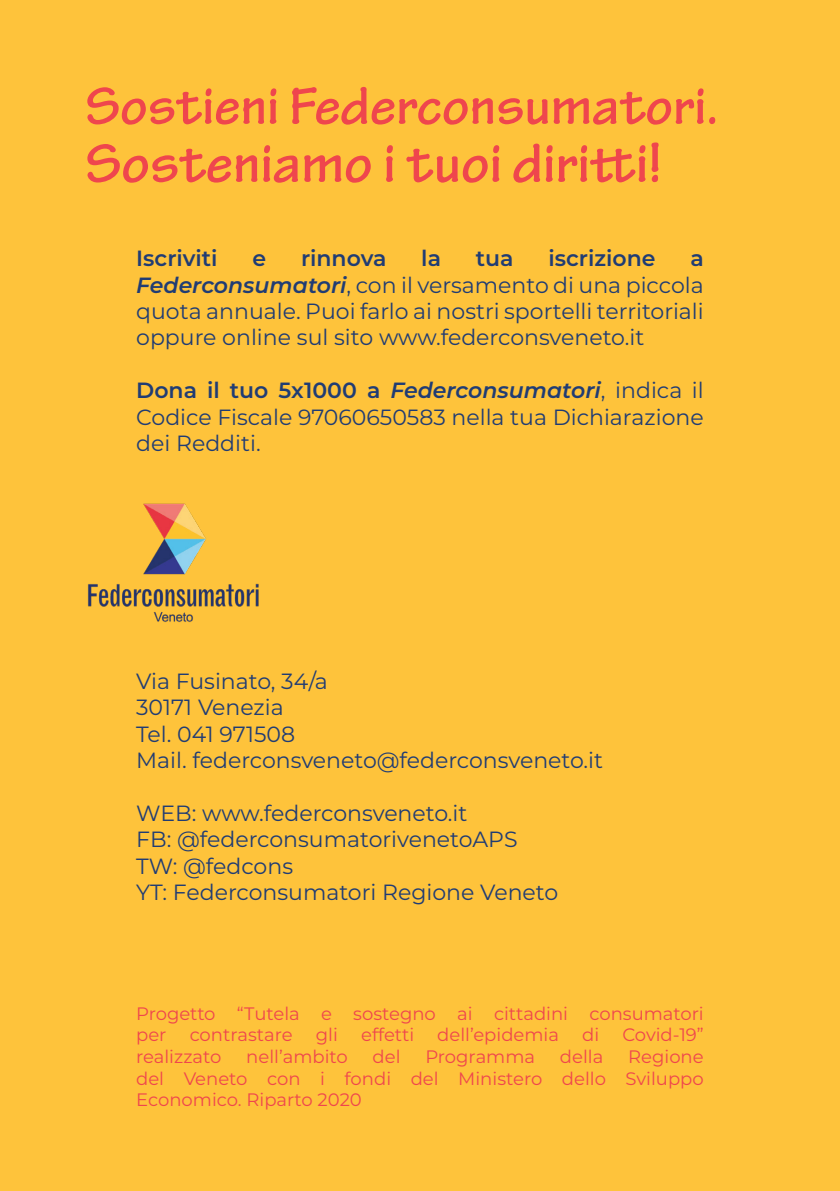
<style>
.page{position:relative;width:840px;height:1191px;background:#fff}
.page>*{position:absolute;margin:0;border:0;box-sizing:border-box;transform-origin:0 0}
.t1{font:700 58px "Tekton Pro";color:#ef464d}
.t2{font:700 56px "Tekton Pro";color:#ef464d}
.t3{font:22px/26.4px "Montserrat";color:#203c74;text-align:justify}
.t4{font:600 22px "Montserrat";color:#203c74}
.t5{font:18px/21.6px "Montserrat";color:#ef464d}
.s1{font-weight:600}
.s2{font-weight:600;font-style:italic}
</style>
<div class="page">
<div style="left:0;top:0;width:839px;height:1191px;background:#fec33b"></div>
<img style="left:88px;top:503px;width:171px;height:119px">
<p class="t2" style="left:85px;top:73px;width:635px">Sostieni Federconsumatori.</p>
<p class="t1" style="left:85px;top:129px;width:578px">Sosteniamo i tuoi diritti!</p>
<p class="t4" style="left:136px;top:243px;width:83px">Iscriviti</p>
<p class="t4" style="left:252px;top:243px;width:15px">e</p>
<p class="t4" style="left:301px;top:243px;width:87px">rinnova</p>
<p class="t4" style="left:421px;top:243px;width:21px">la</p>
<p class="t4" style="left:475px;top:243px;width:39px">tua</p>
<p class="t4" style="left:548px;top:243px;width:109px">iscrizione</p>
<p class="t3" style="left:136px;top:244px;width:568px;text-indent:554px"><span class="s1">a </span><span class="s2">Federconsumatori</span>, con il versamento di una piccola quota annuale. Puoi farlo ai nostri sportelli territoriali oppure online sul sito www.federconsveneto.it</p>
<p class="t3" style="left:136px;top:376px;width:568px"><span class="s1">Dona il tuo 5x1000 a</span> <span class="s2">Federconsumatori</span>, indica il Codice Fiscale 97060650583 nella tua Dichiarazione dei Redditi.</p>
<p class="t3" style="left:136px;top:667px;width:193px">Via Fusinato, 34/a</p>
<p class="t3" style="left:136px;top:693px;width:149px">30171 Venezia</p>
<p class="t3" style="left:136px;top:720px;width:160px">Tel. 041 971508</p>
<p class="t3" style="left:136px;top:746px;width:468px">Mail. federconsveneto@federconsveneto.it</p>
<p class="t3" style="left:136px;top:799px;width:332px">WEB: www.federconsveneto.it</p>
<p class="t3" style="left:136px;top:825px;width:382px">FB: @federconsumatorivenetoAPS</p>
<p class="t3" style="left:136px;top:852px;width:158px">TW: @fedcons</p>
<p class="t3" style="left:136px;top:878px;width:423px">YT: Federconsumatori Regione Veneto</p>
<p class="t5" style="left:136px;top:1002px;width:568px">Progetto “Tutela e sostegno ai cittadini consumatori per</p>
<p class="t5" style="left:189px;top:1023px;width:105px">contrastare</p>
<p class="t5" style="left:316px;top:1023px;width:24px">gli</p>
<p class="t5" style="left:361px;top:1023px;width:54px">effetti</p>
<p class="t5" style="left:437px;top:1023px;width:123px">dell’epidemia</p>
<p class="t5" style="left:582px;top:1023px;width:19px">di</p>
<p class="t5" style="left:622px;top:1023px;width:83px">Covid-19”</p>
<p class="t5" style="left:136px;top:1045px;width:87px">realizzato</p>
<p class="t5" style="left:246px;top:1045px;width:103px">nell’ambito</p>
<p class="t5" style="left:372px;top:1045px;width:29px">del</p>
<p class="t5" style="left:425px;top:1045px;width:111px">Programma</p>
<p class="t5" style="left:559px;top:1045px;width:45px">della</p>
<p class="t5" style="left:136px;top:1045px;width:568px;text-align:justify;text-indent:491px">Regione del Veneto con i fondi del Ministero dello Sviluppo Economico. Riparto 2020</p>
</div>
